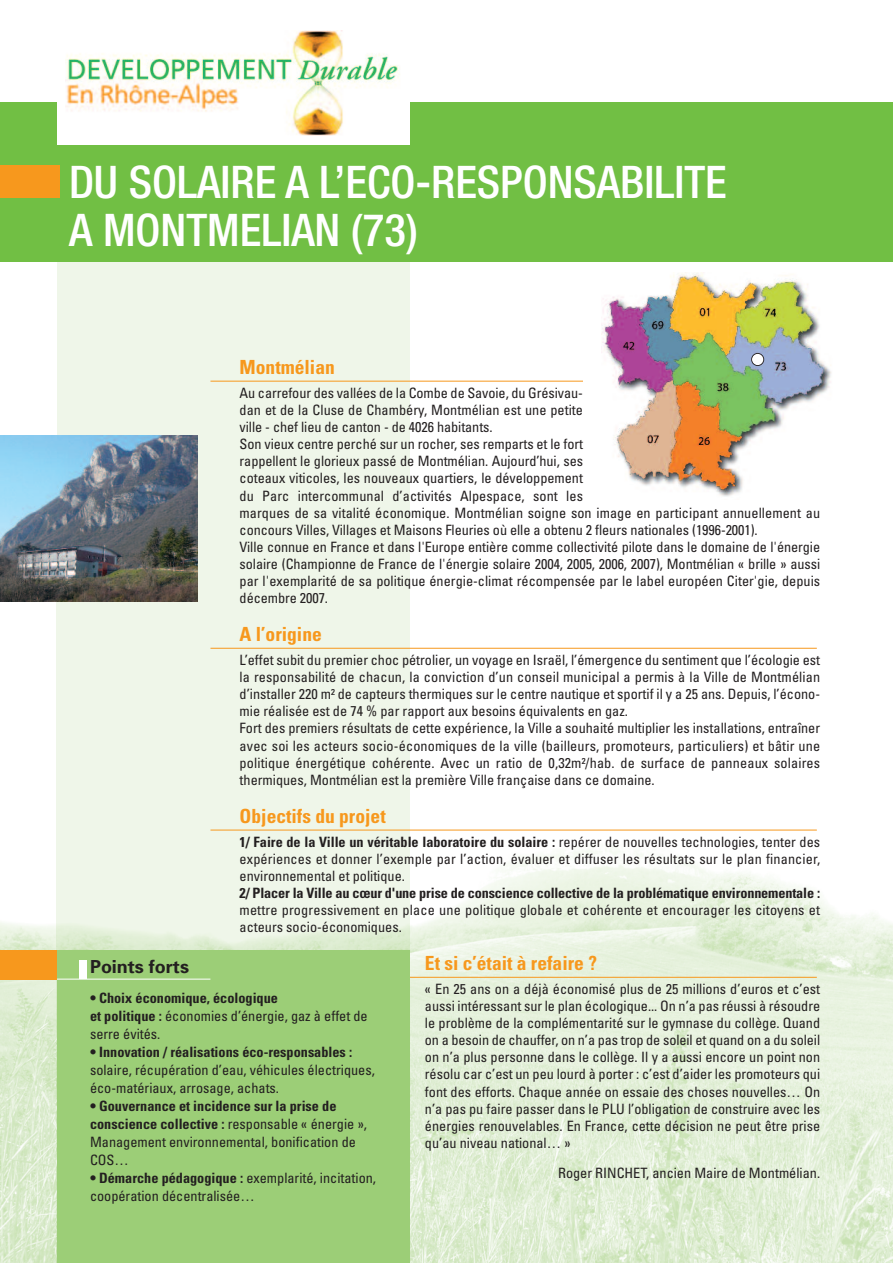
<style>
.page{position:relative;width:893px;height:1263px;background:#fff}
.page>*{position:absolute;margin:0;border:0;box-sizing:border-box;transform-origin:0 0}
.t1{font:500 condensed 45px/48px "Helvetica Neue";color:#fff}
.t2{font:700 condensed 19.5px "Univers";color:#f7981d}
.t3{font:700 18px "Univers";color:#231f20}
.t4{font:condensed 14.25px/17.1px "Univers";color:#231f20}
.t5{font:700 condensed 14.25px "Univers";letter-spacing:-.01em;color:#231f20}
.s1{font-weight:700}
</style>
<div class="page">
<img style="left:0;top:601px;width:893px;height:662px">
<div style="left:57px;top:210px;width:353px;height:1053px;background:#eff6e9"></div>
<img style="left:57px;top:585px;width:353px;height:364px">
<div style="left:0;top:103px;width:893px;height:159px;background:#71bf44"></div>
<div style="left:0;top:166px;width:60px;height:32px;background:#f7981d"></div>
<div style="left:0;top:949px;width:60px;height:30px;background:#f7981d"></div>
<div style="left:57px;top:24px;width:353px;height:121px;background:#fff"></div>
<img style="left:66px;top:31px;width:334px;height:105px">
<hr style="left:210px;top:381px;width:373px;height:1px;background:#f7981d">
<hr style="left:210px;top:648px;width:607px;height:1px;background:#f7981d">
<hr style="left:406px;top:977px;width:411px;height:1px;background:#f7981d">
<hr style="left:210px;top:830px;width:607px;height:1px;background:#f7981d">
<img style="left:601px;top:272px;width:231px;height:225px">
<div style="left:57px;top:949px;width:353px;height:314px;background:#9cce77"></div>
<div style="left:79px;top:960px;width:8px;height:19px;background:#fff"></div>
<hr style="left:57px;top:979px;width:153px;height:1px;background:#fff">
<img style="left:0;top:436px;width:197px;height:165px">
<svg style="left:751px;top:353px;width:13px;height:13px"></svg>
<h1 class="t1" style="left:69px;top:162px;width:659px">DU SOLAIRE A L’ECO-RESPONSABILITE<br>A MONTMELIAN (73)</h1>
<h2 class="t2" style="left:240px;top:360px;width:97px">Montmélian</h2>
<p class="t4" style="left:240px;top:385px;width:582px">Au carrefour des vallées de la Combe de Savoie, du Grésivau-<br>dan et de la Cluse de Chambéry, Montmélian est une petite<br>ville - chef lieu de canton - de 4026 habitants.<br>Son vieux centre perché sur un rocher, ses remparts et le fort<br>rappellent le glorieux passé de Montmélian. Aujourd’hui, ses<br>coteaux viticoles, les nouveaux quartiers, le développement<br>du Parc intercommunal d’activités Alpespace, sont les<br>marques de sa vitalité économique. Montmélian soigne son image en participant annuellement au concours Villes, Villages et Maisons Fleuries où elle a obtenu 2 fleurs nationales (1996-2001).<br>Ville connue en France et dans l'Europe entière comme collectivité pilote dans le domaine de l'énergie solaire (Championne de France de l'énergie solaire 2004, 2005, 2006, 2007), Montmélian « brille » aussi par l'exemplarité de sa politique énergie-climat récompensée par le label européen Citer'gie, depuis décembre 2007.</p>
<h2 class="t2" style="left:240px;top:627px;width:84px">A l’origine</h2>
<p class="t4" style="left:240px;top:652px;width:582px">L’effet subit du premier choc pétrolier, un voyage en Israël, l’émergence du sentiment que l’écologie est la responsabilité de chacun, la conviction d’un conseil municipal a permis à la Ville de Montmélian d’installer 220 m² de capteurs thermiques sur le centre nautique et sportif il y a 25 ans. Depuis, l’écono&shy;mie réalisée est de 74 % par rapport aux besoins équivalents en gaz.<br>Fort des premiers résultats de cette expérience, la Ville a souhaité multiplier les installations, entraîner avec soi les acteurs socio-économiques de la ville (bailleurs, promoteurs, particuliers) et bâtir une politique énergétique cohérente. Avec un ratio de 0,32m²/hab. de surface de panneaux solaires thermiques, Montmélian est la première Ville française dans ce domaine.</p>
<h2 class="t2" style="left:240px;top:809px;width:148px">Objectifs du projet</h2>
<p class="t4" style="left:240px;top:834px;width:582px;text-align:justify"><span class="s1">1/ Faire de la Ville un véritable laboratoire du solaire :</span> repérer de nouvelles technologies, tenter des expériences et donner l’exemple par l’action, évaluer et diffuser les résultats sur le plan financier, environnemental et politique.</p>
<p class="t5" style="left:240px;top:887px;width:582px">2/ Placer la Ville au cœur d'une prise de conscience collective de la problématique environnementale :</p>
<p class="t4" style="left:240px;top:902px;width:582px">mettre progressivement en place une politique globale et cohérente et encourager les citoyens et acteurs socio-économiques.</p>
<h2 class="t2" style="left:425px;top:956px;width:174px">Et si c’était à refaire ?</h2>
<p class="t4" style="left:425px;top:981px;width:397px;text-align:justify">« En 25 ans on a déjà économisé plus de 25 millions d’euros et c’est aussi intéressant sur le plan écologique... On n’a pas réussi à résoudre le problème de la complémentarité sur le gymnase du collège. Quand on a besoin de chauffer, on n’a pas trop de soleil et quand on a du soleil on n’a plus personne dans le collège. Il y a aussi encore un point non résolu car c’est un peu lourd à porter : c’est d’aider les promoteurs qui font des efforts. Chaque année on essaie des choses nouvelles… On n’a pas pu faire passer dans le PLU l’obligation de construire avec les énergies renouvelables. En France, cette décision ne peut être prise qu’au niveau national… »</p>
<p class="t4" style="left:558px;top:1165px;width:264px">Roger RINCHET, ancien Maire de Montmélian.</p>
<p class="t3" style="left:90px;top:960px;width:100px">Points forts</p>
<p class="t4" style="left:90px;top:990px;width:279px;line-height:18px"><span class="s1">• Choix économique, écologique<br>et politique :</span> économies d’énergie, gaz à effet de serre évités.</p>
<p class="t5" style="left:90px;top:1047px;width:264px">• Innovation / réalisations éco-responsables :</p>
<p class="t4" style="left:90px;top:1062px;width:286px;line-height:18px">solaire, récupération d’eau, véhicules électriques, éco-matériaux, arrosage, achats.</p>
<p class="t4" style="left:90px;top:1098px;width:278px;line-height:18px"><span class="s1">• Gouvernance et incidence sur la prise de conscience collective :</span> responsable « énergie », Management environnemental, bonification de COS…</p>
<p class="t4" style="left:90px;top:1170px;width:288px;line-height:18px"><span class="s1">• Démarche pédagogique :</span> exemplarité, incitation, coopération décentralisée…</p>
</div>
